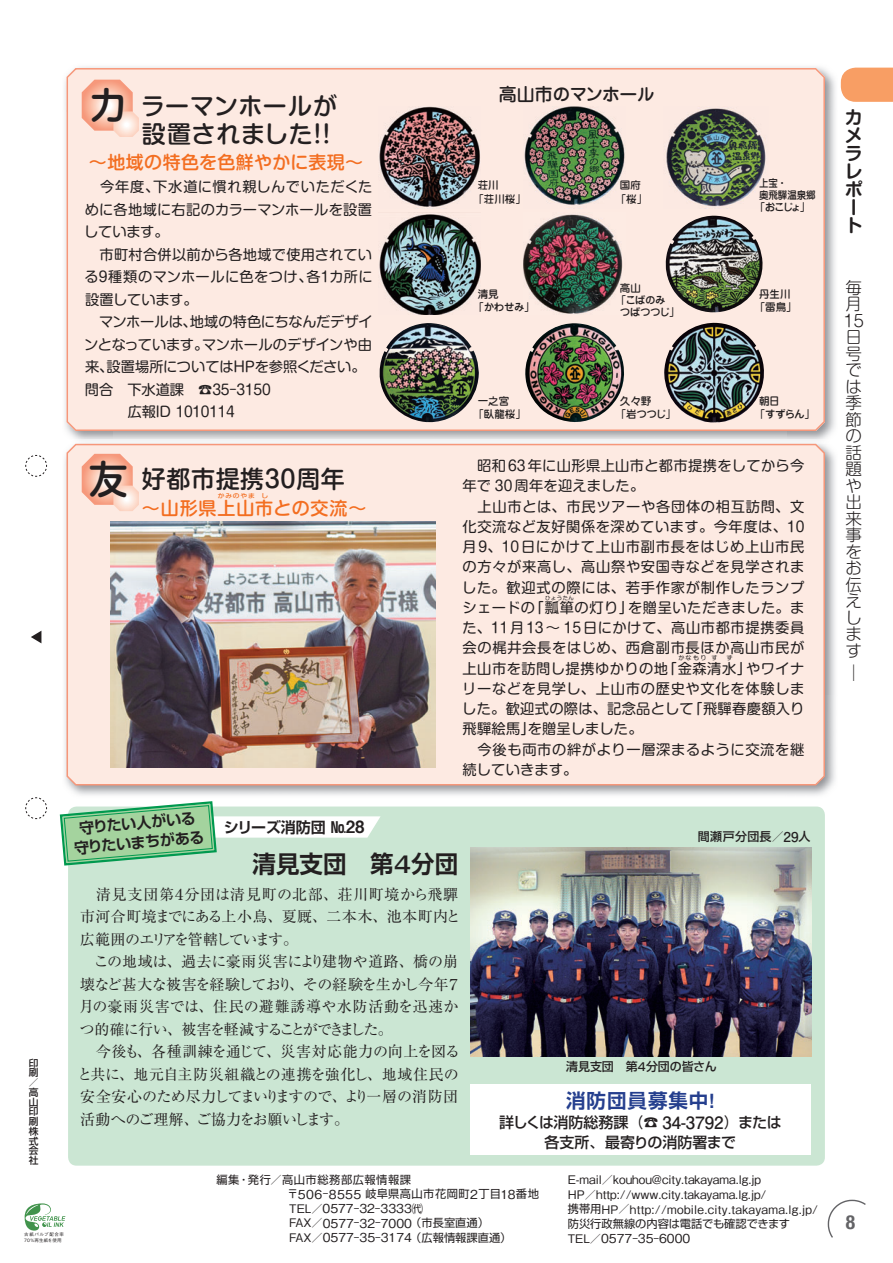
<style>
.page{position:relative;width:893px;height:1263px;background:#fff}
.page>*{position:absolute;margin:0;border:0;box-sizing:border-box;transform-origin:0 0}
.t1{font:24px/28.5px "Shin M Go Pro Medium 90 pv RKSJ H";letter-spacing:.025em;color:#231f20;text-align:right}
.t2{font:24px "Shin Go Pro De Bold 90 pv RKSJ H";color:#231f20}
.t3{font:19.5px "Shin Go Pro De Bold 90 pv RKSJ H";letter-spacing:.05em;color:#253f8e}
.t4{font:700 condensed 19.5px "Helvetica Neue";color:#636366}
.t5{font:18px "Shin M Go Pro Medium 90 pv RKSJ H";letter-spacing:.025em;color:#f36e21}
.t6{font:18px "Shin M Go Pro Medium 90 pv RKSJ H";letter-spacing:.05em;color:#f36e21}
.t7{font:18px "Jun 34 Pro Medium 90 pv RKSJ H";letter-spacing:-.035em;color:#231f20}
.t8{font:18px/18px "Shin M Go Pro De Bold 90 pv RKSJ H";color:#231f20}
.t9{font:16.5px/16.5px "Shin M Go Pro Light 90 pv RKSJ H";color:#231f20}
.t10{font:15px/22.5px "Ryumin Pro Regular 90 pv RKSJ H";color:#231f20}
.t11{font:15px/19.5px "Shin Go Pro Medium 90 pv RKSJ H";letter-spacing:-.015em;color:#231f20;text-align:center}
.t12{font:15px "Shin Go Pro De Bold 90 pv RKSJ H";letter-spacing:-.01em;color:#231f20}
.t13{font:14.25px/20.2px "Shin M Go Pro Regular 90 pv RKSJ H";letter-spacing:.03em;color:#231f20}
.t14{font:14.25px/22.5px "Shin M Go Pro Regular 90 pv RKSJ H";color:#231f20}
.t15{font:12.3px "Gothic BBB Pro Medium 90 pv RKSJ H";color:#231f20}
.t16{font:12px "Shin Go Pro Medium 90 pv RKSJ H";letter-spacing:-.005em;color:#231f20}
.t17{font:11.85px/14.7px "Gothic BBB Pro Medium 90 pv RKSJ H";color:#231f20}
.t18{font:11.25px/14.4px "Shin Go Pro Regular 90 pv RKSJ H";color:#231f20}
.t19{font:11.25px/14.4px "Shin Go Pro Regular 90 pv RKSJ H";letter-spacing:.04em;color:#231f20}
.t20{font:10.5px/13.5px "Jun 34 Pro Medium 90 pv RKSJ H";letter-spacing:-.015em;color:#231f20}
.t21{font:10.5px "Jun 34 Pro Medium 90 pv RKSJ H";letter-spacing:-.015em;color:#231f20;scale:.9 1}
.t22{font:9.75px/9.8px "Shin Go Pro Medium 90 pv RKSJ H";color:#231f20;text-align:justify}
.t23{font:6px "Shin M Go Pro Regular 90 pv RKSJ H";color:#231f20}
.t24{font:6px "Shin M Go Pro Medium 90 pv RKSJ H";letter-spacing:.12em;color:#f36e21;scale:1.12 1}
.t25{font:5.4px "Shin M Go Pro Regular 90 pv RKSJ H";letter-spacing:.09em;color:#231f20}
.t26{font:4.5px/6px "Gothic BBB Pro Medium 90 pv RKSJ H";letter-spacing:.05em;color:#231f20}
.s1{font-size:39px}
.s2{font-family:"Midashi Go Pro MB31 90 pv RKSJ H";font-size:16.95px}
.s3{font-family:"Futo Go B101 Pro Bold 90 pv RKSJ H"}
.s4{font-family:"Futo Go B101 Pro Bold 90 pv RKSJ H";font-size:13.5px}
.s5{font-family:"Midashi Go Pro MB31 90 pv RKSJ H"}
.s6{font-family:"Futo Go B101 Pro Bold 90 pv RKSJ H";font-size:16.95px}
.s7{font-family:"Gothic BBB Pro Medium 90 pv RKSJ H";font-size:12.3px}
.s8{font-size:11.85px}
.s9{font-family:"Shin Go Pro Regular 90 pv RKSJ H";font-size:11.25px}
.s10{font-family:"Gothic BBB Pro Medium 90 pv RKSJ H";font-size:11.85px}
</style>
<div class="page">
<svg style="left:827px;top:1199px;width:39px;height:39px"></svg>
<svg style="left:25px;top:455px;width:22px;height:22px"></svg>
<svg style="left:25px;top:797px;width:22px;height:22px"></svg>
<svg style="left:31px;top:631px;width:10px;height:12px"></svg>
<svg style="left:25px;top:1203px;width:40px;height:27px"></svg>
<svg style="left:841px;top:68px;width:52px;height:34px;background:#f8a26b"></svg>
<img style="left:64px;top:67px;width:772px;height:44px">
<img style="left:65px;top:111px;width:49px;height:329px">
<img style="left:786px;top:111px;width:49px;height:329px">
<div style="left:67px;top:68px;width:758px;height:363px;background:#fdeae2"></div>
<div style="left:68px;top:806px;width:757px;height:360px;background:#cbe6d3;border-radius:9px"></div>
<img style="left:64px;top:446px;width:771px;height:350px">
<div style="left:66px;top:442px;width:760px;height:344px;background:#fdeae2"></div>
<div style="left:470px;top:1084px;width:341px;height:71px;background:#fff"></div>
<svg style="left:82px;top:454px;width:57px;height:57px;background:#faccba"></svg>
<svg style="left:59px;top:801px;width:322px;height:65px"></svg>
<img style="left:471px;top:847px;width:340px;height:210px">
<svg style="left:82px;top:80px;width:57px;height:57px;background:#faccbb"></svg>
<img style="left:110px;top:521px;width:326px;height:246px">
<img style="left:378px;top:106px;width:102px;height:102px">
<img style="left:378px;top:213px;width:102px;height:102px">
<img style="left:378px;top:322px;width:101px;height:101px">
<img style="left:524px;top:106px;width:102px;height:102px">
<img style="left:524px;top:213px;width:102px;height:102px">
<img style="left:524px;top:323px;width:102px;height:100px">
<img style="left:663px;top:106px;width:106px;height:102px">
<img style="left:664px;top:215px;width:100px;height:98px">
<img style="left:663px;top:322px;width:102px;height:101px">
<h1 class="t1" style="left:89px;top:95px;width:251px"><span class="s1">カ</span>ラーマンホールが設置されました！！</h1>
<p class="t14" style="left:84px;top:178px;width:290px">　今年度、下水道に慣れ親しんでいただくために各地域に右記のカラーマンホールを設置しています。<br>　市町村合併以前から各地域で使用されている9種類のマンホールに色をつけ、各１カ所に設置しています。<br>　マンホールは、地域の特色にちなんだデザインとなっています。マンホールのデザインや由来、設置場所についてはHPを参照ください。問合　下水道課　☎35-3150<br>　　　広報ID 1010114</p>
<p class="t5" style="left:89px;top:156px;width:276px">～地域の特色を色鮮やかに表現～</p>
<p class="t7" style="left:499px;top:88px;width:157px">高山市のマンホール</p>
<p class="t20" style="left:473px;top:180px;width:54px;text-indent:4px">荘川<br>「荘川桜」</p>
<p class="t20" style="left:616px;top:180px;width:33px;text-align:center">国府「桜」</p>
<p class="t21" style="left:759px;top:179px;width:32px">上宝・</p>
<p class="t21" style="left:759px;top:191px;width:65px">奥飛驒温泉郷</p>
<p class="t20" style="left:755px;top:201px;width:57px">「おこじょ」</p>
<p class="t20" style="left:473px;top:289px;width:63px;text-indent:4px">清見<br>「かわせみ」</p>
<p class="t20" style="left:620px;top:283px;width:22px">高山</p>
<p class="t20" style="left:616px;top:295px;width:51px">「こばのみ</p>
<p class="t20" style="left:620px;top:307px;width:61px">つばつつじ」</p>
<p class="t20" style="left:473px;top:395px;width:54px;text-indent:4px">一之宮<br>「臥龍桜」</p>
<p class="t20" style="left:616px;top:395px;width:62px;text-indent:4px">久々野<br>「岩つつじ」</p>
<p class="t20" style="left:755px;top:289px;width:43px;text-align:center">丹生川「雷鳥」</p>
<p class="t20" style="left:755px;top:395px;width:62px;text-indent:4px">朝日<br>「すずらん」</p>
<h1 class="t1" style="left:89px;top:468px;width:258px"><span class="s1">友</span>好都市提携30周年</h1>
<p class="t13" style="left:462px;top:457px;width:344px">　昭和63年に山形県上山市と都市提携をしてから今年で 30周年を迎えました。<br>　上山市とは、市民ツアーや各団体の相互訪問、文化交流など友好関係を深めています。今年度は、10月9、10日にかけて上山市副市長をはじめ上山市民の方々が来高し、高山祭や安国寺などを見学されました。歓迎式の際には、若手作家が制作したランプシェードの「瓢箪の灯り」を贈呈いただきました。ま</p>
<p class="t24" style="left:218px;top:493px;width:35px">かみのやま</p>
<p class="t24" style="left:261px;top:493px;width:8px">し</p>
<p class="t6" style="left:142px;top:501px;width:226px">～山形県上山市との交流～</p>
<p class="t25" style="left:545px;top:595px;width:30px">ひょうたん</p>
<p class="t13" style="left:462px;top:619px;width:343px;text-align:justify">た、11月13～ 15日にかけて、高山市都市提携委員会の梶井会長をはじめ、西倉副市長ほか高山市民が上山市を訪問し提携ゆかりの地「金森清水」やワイナ</p>
<p class="t23" style="left:678px;top:656px;width:30px">かなもり</p>
<p class="t23" style="left:712px;top:656px;width:7px">す</p>
<p class="t23" style="left:726px;top:656px;width:7px">ず</p>
<p class="t13" style="left:462px;top:680px;width:344px">リーなどを見学し、上山市の歴史や文化を体験しました。歓迎式の際は、記念品として「飛驒春慶額入り飛驒絵馬」を贈呈しました。<br>　今後も両市の絆がより一層深まるように交流を継続していきます。</p>
<p class="t22" style="left:29px;top:1059px;width:11px">印刷／高山印刷株式会社</p>
<p class="t26" style="left:24px;top:1232px;width:41px">古紙パルプ配合率<br>70％再生紙を使用</p>
<p class="t12" style="left:79px;top:822px;width:118px;rotate:-5deg">守りたい人がいる</p>
<p class="t12" style="left:224px;top:821px;width:142px">シリーズ消防団 №<span class="s2">28</span></p>
<p class="t12" style="left:74px;top:842px;width:132px;rotate:-5deg">守りたいまちがある</p>
<p class="t16" style="left:698px;top:832px;width:114px">間瀬戸分団長<span class="s3">／</span><span class="s4">29</span>人</p>
<h1 class="t2" style="left:253px;top:855px;width:207px">清見支団　第<span class="s5">４</span>分団</h1>
<p class="t10" style="left:77px;top:885px;width:385px">　清見支団第４分団は清見町の北部、荘川町境から飛驒市河合町境までにある上小鳥、夏厩、二本木、池本町内と広範囲のエリアを管轄しています。<br>　この地域は、過去に豪雨災害により建物や道路、橋の崩壊など甚大な被害を経験しており、その経験を生かし今年７月の豪雨災害では、住民の避難誘導や水防活動を迅速かつ的確に行い、被害を軽減することができました。<br>　今後も、各種訓練を通じて、災害対応能力の向上を図ると共に、地元自主防災組織との連携を強化し、地域住民の安全安心のため尽力してまいりますので、より一層の消防団活動へのご理解、ご協力をお願いします。</p>
<p class="t16" style="left:566px;top:1062px;width:152px">清見支団　第<span class="s3">４</span>分団の皆さん</p>
<h2 class="t3" style="left:566px;top:1093px;width:157px">消防団員募集中<span class="s5">！</span></h2>
<p class="t11" style="left:499px;top:1115px;width:284px">詳しくは消防総務課<span class="s3">（</span>☎ <span class="s6">34</span><span class="s3">-</span><span class="s6">3792</span><span class="s3">）</span>または各支所<span class="s3">、</span>最寄りの消防署まで</p>
<p class="t19" style="left:287px;top:1174px;width:253px;text-indent:-70px">編集・発行／高山市総務部広報情報課<br>〒<span class="s7">506</span>‒<span class="s7">8555</span> 岐阜県高山市花岡町<span class="s7">2</span>丁目<span class="s7">18</span>番地</p>
<p class="t15" style="left:289px;top:1204px;width:135px"><span class="s8">TEL</span><span class="s9">／</span>0577<span class="s9">‒</span>32<span class="s9">‒</span>3333<span class="s9">㈹</span></p>
<p class="t18" style="left:289px;top:1217px;width:224px"><span class="s10">FAX</span>／<span class="s7">0577</span>‒<span class="s7">32</span>‒<span class="s7">7000</span>（市長室直通）<br><span class="s10">FAX</span>／<span class="s7">0577</span>‒<span class="s7">35</span>‒<span class="s7">3174</span>（広報情報課直通）</p>
<p class="t17" style="left:568px;top:1174px;width:252px">E-mail<span class="s9">／</span>kouhou@city.takayama.lg.jp<br>HP<span class="s9">／</span>http://www.city.takayama.lg.jp/<br><span class="s9">携帯用</span>HP<span class="s9">／</span>http://mobile.city.takayama.lg.jp/</p>
<p class="t18" style="left:568px;top:1218px;width:224px">防災行政無線の内容は電話でも確認できます</p>
<p class="t15" style="left:568px;top:1233px;width:124px"><span class="s8">TEL</span><span class="s9">／</span>0577<span class="s9">‒</span>35<span class="s9">‒</span>6000</p>
<p class="t8" style="left:845px;top:111px;width:19px">カメラレポート</p>
<p class="t9" style="left:844px;top:282px;width:22px">毎月<br>15日号では季節の話題や出来事をお伝えします</p>
<p class="t9" style="left:846px;top:667px;width:18px">│</p>
<h2 class="t4" style="left:846px;top:1210px;width:11px">8</h2>
</div>
